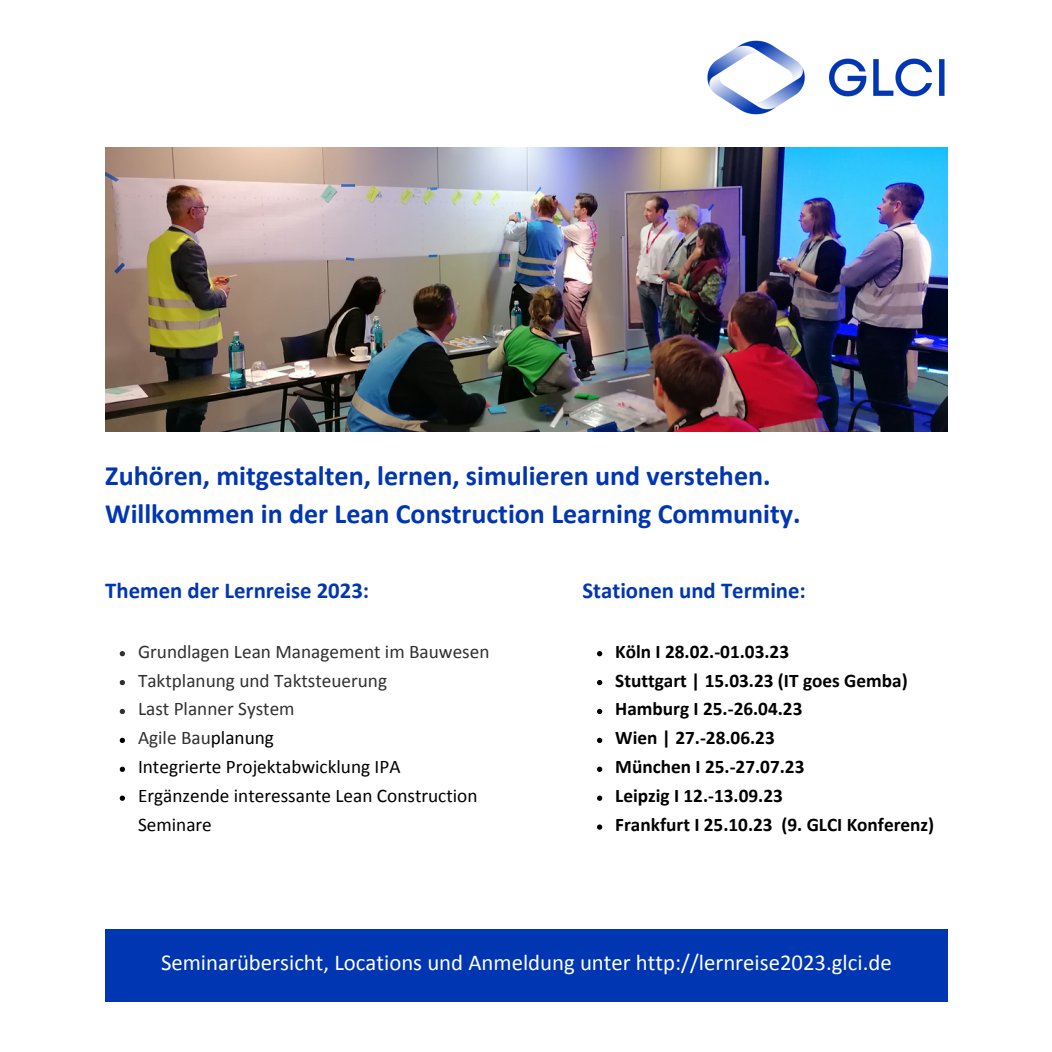
<style>
.page{position:relative;width:1052px;height:1052px;background:#fff}
.page>*{position:absolute;margin:0;border:0;box-sizing:border-box;transform-origin:0 0}
.t1{font:700 28px/38.1px "Calibri";color:#0036b1}
.t2{font:22.75px "Calibri";color:#fff}
.t3{font:700 22.75px "Calibri";color:#0036b1}
.t4{font:19.25px/28.9px "Calibri";color:#303030}
.t5{font:700 19.25px/28.9px "Calibri";color:#000}
.s1{color:#000}
</style>
<div class="page">
<img style="left:105px;top:148px;width:842px;height:283px">
<div style="left:105px;top:928px;width:842px;height:73px;background:#0036b1"></div>
<svg style="left:120px;top:651px;width:5px;height:5px"></svg>
<svg style="left:120px;top:680px;width:5px;height:5px"></svg>
<svg style="left:120px;top:708px;width:5px;height:6px"></svg>
<svg style="left:120px;top:737px;width:5px;height:6px"></svg>
<svg style="left:120px;top:766px;width:5px;height:5px"></svg>
<svg style="left:120px;top:795px;width:5px;height:5px"></svg>
<svg style="left:597px;top:651px;width:5px;height:5px"></svg>
<svg style="left:597px;top:680px;width:5px;height:5px"></svg>
<svg style="left:597px;top:708px;width:5px;height:6px"></svg>
<svg style="left:597px;top:737px;width:5px;height:6px"></svg>
<svg style="left:597px;top:766px;width:5px;height:5px"></svg>
<svg style="left:597px;top:795px;width:5px;height:5px"></svg>
<svg style="left:597px;top:824px;width:5px;height:5px"></svg>
<img style="left:707px;top:40px;width:238px;height:75px">
<h1 class="t1" style="left:105px;top:458px;width:696px">Zuhören, mitgestalten, lernen, simulieren und verstehen.<br>Willkommen in der Lean Construction Learning Community.</h1>
<p class="t3" style="left:105px;top:581px;width:265px">Themen der Lernreise 2023:</p>
<p class="t4" style="left:138px;top:638px;width:353px">Grundlagen Lean Management im Bauwesen<br>Taktplanung und Taktsteuerung<br>Last Planner System<br>Agile Bau<span class="s1">planung<br>Integrierte Projektabwicklung IPA<br>Ergänzende interessante Lean Construction<br>Seminare</span></p>
<p class="t3" style="left:582px;top:581px;width:225px">Stationen und Termine:</p>
<p class="t5" style="left:615px;top:638px;width:320px">Köln I 28.02.-01.03.23<br>Stuttgart | 15.03.23 (IT goes Gemba)<br>Hamburg I 25.-26.04.23<br>Wien | 27.-28.06.23<br>München I 25.-27.07.23<br>Leipzig I 12.-13.09.23<br>Frankfurt I 25.10.23 (9. GLCI Konferenz)</p>
<p class="t2" style="left:161px;top:952px;width:732px">Seminarübersicht, Locations und Anmeldung unter http://lernreise2023.glci.de</p>
</div>
